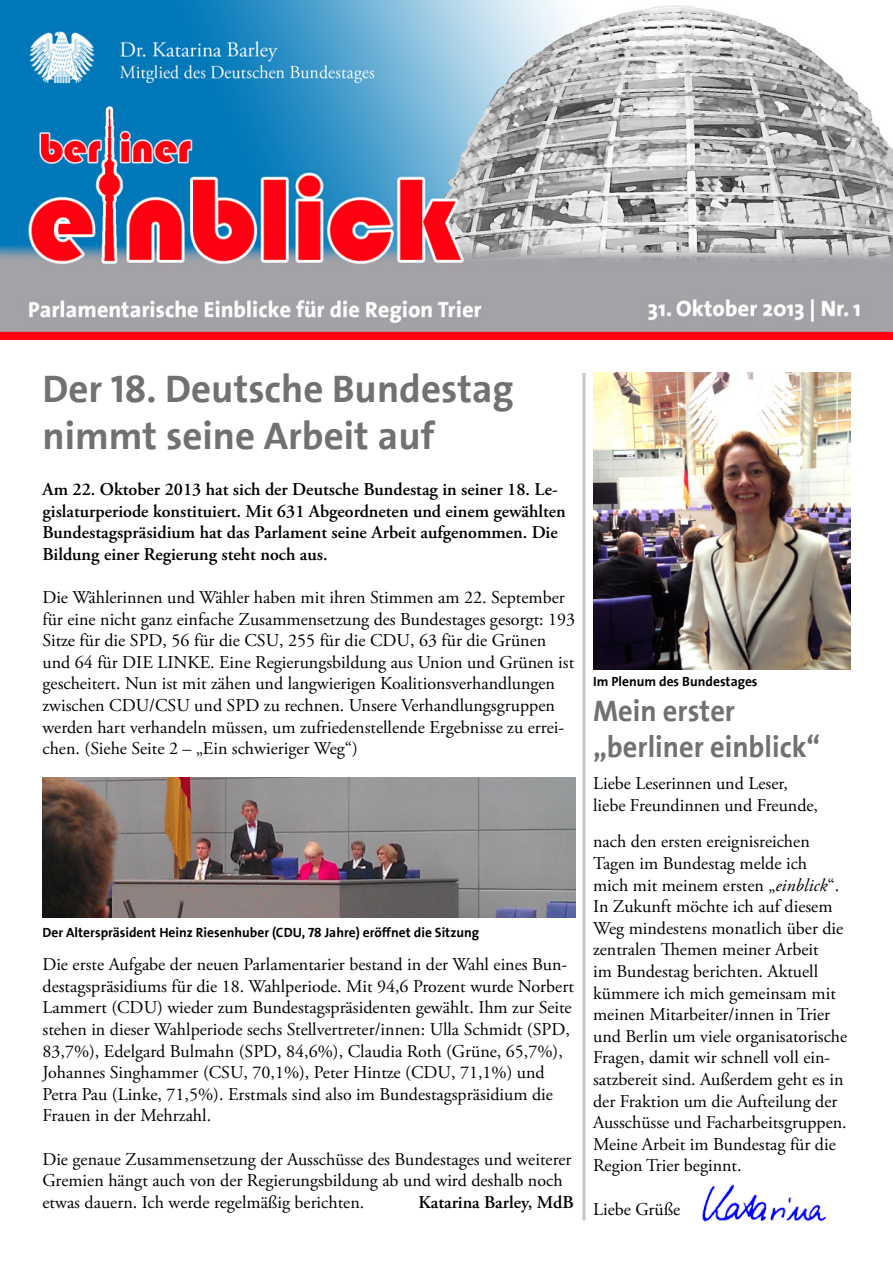
<style>
.page{position:relative;width:893px;height:1263px;background:#fff}
.page>*{position:absolute;margin:0;border:0;box-sizing:border-box;transform-origin:0 0}
.t1{font:700 39px/46.8px "SPD2002 The Sans";color:#707173}
.t2{font:700 30px/36px "SPD2002 The Sans";color:#707173;scale:.95 1}
.t3{font:18px/21.6px "Adobe Garamond Pro";color:#000}
.t4{font:600 18px/21.6px "Adobe Garamond Pro";color:#000}
.t5{font:700 13.5px "SPD2002 The Sans";color:#000}
.s1{font-style:italic}
</style>
<div class="page">
<img style="left:593px;top:372px;width:257px;height:297px">
<hr style="left:582px;top:373px;width:3px;height:847px;background:#c5c6c8">
<img style="left:0;top:0;width:893px;height:340px">
<img style="left:702px;top:1184px;width:124px;height:38px">
<img style="left:43px;top:777px;width:532px;height:141px">
<h1 class="t1" style="left:43px;top:366px;width:473px">Der 18. Deutsche Bundestag nimmt seine Arbeit auf</h1>
<p class="t4" style="left:43px;top:479px;width:525px">Am 22. Oktober 2013 hat sich der Deutsche Bundestag in seiner 18. Le&shy;gislaturperiode konstituiert. Mit 631 Abgeordneten und einem gewählten Bundestagspräsidium hat das Parlament seine Arbeit aufgenommen. Die Bildung einer Regierung steht noch aus.</p>
<p class="t3" style="left:43px;top:587px;width:534px">Die Wählerinnen und Wähler haben mit ihren Stimmen am 22. September für eine nicht ganz einfache Zusammensetzung des Bundestages gesorgt: 193<br>Sitze für die SPD, 56 für die CSU, 255 für die CDU, 63 für die Grünen und 64 für DIE LINKE. Eine Regierungsbildung aus Union und Grünen ist gescheitert. Nun ist mit zähen und langwierigen Koalitionsverhandlungen zwischen CDU/CSU und SPD zu rechnen. Unsere Verhandlungsgruppen werden hart verhandeln müssen, um zufriedenstellende Ergebnisse zu errei&shy;chen. (Siehe Seite 2 – „Ein schwieriger Weg“)</p>
<p class="t5" style="left:43px;top:925px;width:438px">Der Alterspräsident Heinz Riesenhuber (CDU, 78 Jahre) eröffnet die Sitzung</p>
<p class="t3" style="left:43px;top:954px;width:533px">Die erste Aufgabe der neuen Parlamentarier bestand in der Wahl eines Bun&shy;destagspräsidiums für die 18. Wahlperiode. Mit 94,6 Prozent wurde Norbert Lammert (CDU) wieder zum Bundestagspräsidenten gewählt. Ihm zur Seite stehen in dieser Wahlperiode sechs Stellvertreter/innen: Ulla Schmidt (SPD, 83,7%), Edelgard Bulmahn (SPD, 84,6%), Claudia Roth (Grüne, 65,7%), Johannes Singhammer (CSU, 70,1%), Peter Hintze (CDU, 71,1%) und Petra Pau (Linke, 71,5%). Erstmals sind also im Bundestagspräsidium die Frauen in der Mehrzahl.</p>
<p class="t3" style="left:43px;top:1149px;width:531px">Die genaue Zusammensetzung der Ausschüsse des Bundestages und weiterer<br>Gremien hängt auch von der Regierungsbildung ab und wird deshalb noch etwas dauern. Ich werde regelmäßig berichten.</p>
<p class="t4" style="left:418px;top:1191px;width:157px">Katarina Barley, MdB</p>
<p class="t5" style="left:593px;top:674px;width:166px">Im Plenum des Bundestages</p>
<h2 class="t2" style="left:593px;top:693px;width:241px">Mein erster „berliner einblick“</h2>
<p class="t3" style="left:593px;top:773px;width:226px">Liebe Leserinnen und Leser, liebe Freundinnen und Freunde,</p>
<p class="t3" style="left:593px;top:831px;width:256px">nach den ersten ereignisreichen Tagen im Bundestag melde ich<br>mich mit meinem ersten „<span class="s1">einblick</span>“.<br>In Zukunft möchte ich auf diesem Weg mindestens monatlich über die zentralen Themen meiner Arbeit<br>im Bundestag berichten. Aktuell kümmere ich mich gemeinsam mit meinen Mitarbeiter/innen in Trier und Berlin um viele organisatorische Fragen, damit wir schnell voll ein&shy;satzbereit sind. Außerdem geht es in der Fraktion um die Aufteilung der Ausschüsse und Facharbeitsgruppen.<br>Meine Arbeit im Bundestag für die Region Trier beginnt.</p>
<p class="t3" style="left:593px;top:1199px;width:89px">Liebe Grüße</p>
</div>
